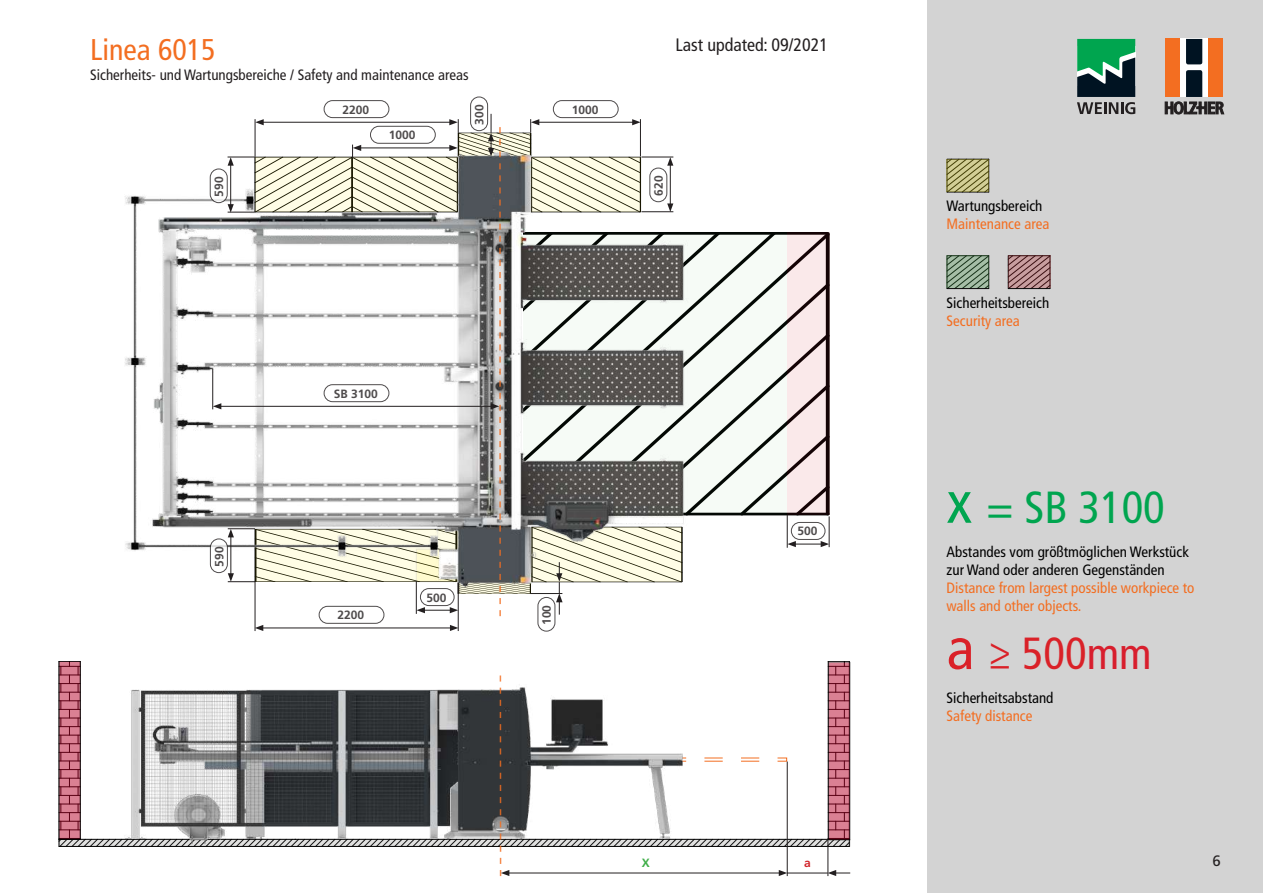
<style>
.page{position:relative;width:1263px;height:893px;background:#fff}
.page>*{position:absolute;margin:0;border:0;box-sizing:border-box;transform-origin:0 0}
.t1{font:condensed 45px "Frutiger LT Std";color:#00a54f}
.t2{font:condensed 45px "Frutiger LT Std";color:#da2128}
.t3{font:condensed 30px "Frutiger LT Std";color:#f36e21}
.t4{font:condensed 18px "Frutiger LT Std";color:#231f20}
.t5{font:condensed 15px/18px "Frutiger LT Std";color:#000}
.t6{font:condensed 15px/18px "Frutiger LT Std";color:#f36e21}
.t7{font:condensed 15px "Frutiger LT Std";color:#231f20}
.t8{font:15px "Frutiger LT Std";color:#231f20}
.t9{font:700 12px "Frutiger LT Std";color:#231f20}
.t10{font:700 12px "Frutiger LT Std";color:#40ae49}
.t11{font:700 12px "Frutiger LT Std";color:#d1232a}
.s1{font-size:60px}
.s2{color:#d81e2d}
</style>
<div class="page">
<div style="left:928px;top:0;width:335px;height:893px;background:#d3d3d3"></div>
<div style="left:1177px;top:39px;width:34px;height:58px;background:#fff"></div>
<svg style="left:1077px;top:39px;width:58px;height:75px;background:#3b7a61"></svg>
<div style="left:1165px;top:39px;width:15px;height:58px;background:#f36e21"></div>
<div style="left:1209px;top:39px;width:14px;height:58px;background:#f36e21"></div>
<svg style="left:1186px;top:39px;width:16px;height:25px"></svg>
<svg style="left:1165px;top:70px;width:59px;height:44px"></svg>
<img style="left:125px;top:156px;width:103px;height:418px">
<div style="left:210px;top:539px;width:17px;height:34px;background:#fff;border-radius:9px"></div>
<div style="left:210px;top:539px;width:18px;height:34px;border:1px solid #231f20;border-radius:9px"></div>
<div style="left:210px;top:169px;width:17px;height:34px;background:#fff;border-radius:9px"></div>
<div style="left:210px;top:169px;width:18px;height:34px;border:1px solid #231f20;border-radius:9px"></div>
<div style="left:470px;top:97px;width:18px;height:34px;border:1px solid #231f20;border-radius:9px"></div>
<div style="left:538px;top:597px;width:17px;height:34px;border:1px solid #231f20;border-radius:9px"></div>
<hr style="left:255px;top:581px;width:1px;height:50px;background:#231f20">
<hr style="left:458px;top:583px;width:1px;height:48px;background:#231f20">
<hr style="left:212px;top:369px;width:1px;height:40px;background:#231f20">
<hr style="left:219px;top:406px;width:274px;height:1px;background:#231f20">
<svg style="left:213px;top:403px;width:8px;height:6px"></svg>
<hr style="left:261px;top:628px;width:191px;height:1px;background:#231f20">
<svg style="left:450px;top:625px;width:8px;height:6px"></svg>
<svg style="left:255px;top:625px;width:8px;height:6px"></svg>
<svg style="left:228px;top:114px;width:602px;height:502px"></svg>
<svg style="left:59px;top:661px;width:791px;height:215px"></svg>
<div style="left:324px;top:101px;width:65px;height:17px;background:#fff;border-radius:9px"></div>
<div style="left:324px;top:100px;width:65px;height:18px;border:1px solid #231f20;border-radius:9px"></div>
<div style="left:324px;top:385px;width:65px;height:17px;background:#fff;border-radius:9px"></div>
<div style="left:324px;top:384px;width:65px;height:18px;border:1px solid #231f20;border-radius:9px"></div>
<div style="left:553px;top:101px;width:65px;height:17px;background:#fff;border-radius:9px"></div>
<div style="left:553px;top:100px;width:65px;height:18px;border:1px solid #231f20;border-radius:9px"></div>
<div style="left:319px;top:606px;width:65px;height:17px;background:#fff;border-radius:9px"></div>
<div style="left:319px;top:606px;width:65px;height:18px;border:1px solid #231f20;border-radius:9px"></div>
<div style="left:370px;top:126px;width:65px;height:17px;background:#fff;border-radius:9px"></div>
<div style="left:370px;top:126px;width:66px;height:18px;border:1px solid #231f20;border-radius:9px"></div>
<h2 class="t3" style="left:90px;top:32px;width:127px">Linea 6015</h2>
<p class="t7" style="left:90px;top:66px;width:380px">Sicherheits- und Wartungsbereiche / Safety and maintenance areas</p>
<p class="t9" style="left:212px;top:197px;width:22px;rotate:-90deg">590</p>
<p class="t9" style="left:342px;top:102px;width:28px">2200</p>
<p class="t9" style="left:389px;top:128px;width:28px">1000</p>
<p class="t9" style="left:472px;top:125px;width:22px;rotate:-90deg">300</p>
<p class="t9" style="left:572px;top:102px;width:28px">1000</p>
<p class="t4" style="left:675px;top:34px;width:154px">Last updated: 09/2021</p>
<p class="t9" style="left:652px;top:196px;width:22px;rotate:-90deg">620</p>
<p class="t9" style="left:212px;top:567px;width:22px;rotate:-90deg">590</p>
<p class="t9" style="left:334px;top:386px;width:46px">SB 3100</p>
<p class="t9" style="left:337px;top:608px;width:28px">2200</p>
<p class="t9" style="left:426px;top:590px;width:22px">500</p>
<p class="t9" style="left:540px;top:625px;width:22px;rotate:-90deg">100</p>
<p class="t9" style="left:797px;top:524px;width:22px">500</p>
<p class="t10" style="left:642px;top:856px;width:10px">X</p>
<p class="t11" style="left:804px;top:856px;width:8px">a</p>
<p class="t5" style="left:946px;top:196px;width:97px">Wartungsbereich</p>
<p class="t6" style="left:946px;top:214px;width:104px">Maintenance area</p>
<p class="t5" style="left:946px;top:294px;width:104px">Sicherheitsbereich</p>
<p class="t6" style="left:946px;top:312px;width:75px">Security area</p>
<h1 class="t1" style="left:946px;top:481px;width:220px"><span class="s1">x</span> = SB 3100</h1>
<p class="t5" style="left:946px;top:543px;width:244px">Abstandes vom größtmöglichen Werkstück zur Wand oder anderen Gegenständen</p>
<p class="t6" style="left:946px;top:579px;width:249px">Distance from largest possible workpiece to walls and other objects.</p>
<h1 class="t2" style="left:946px;top:627px;width:207px"><span class="s1">a</span> ≥ 500<span class="s2">mm</span></h1>
<p class="t5" style="left:946px;top:689px;width:108px">Sicherheitsabstand</p>
<p class="t6" style="left:946px;top:707px;width:87px">Safety distance</p>
<p class="t8" style="left:1212px;top:852px;width:10px">6</p>
</div>
